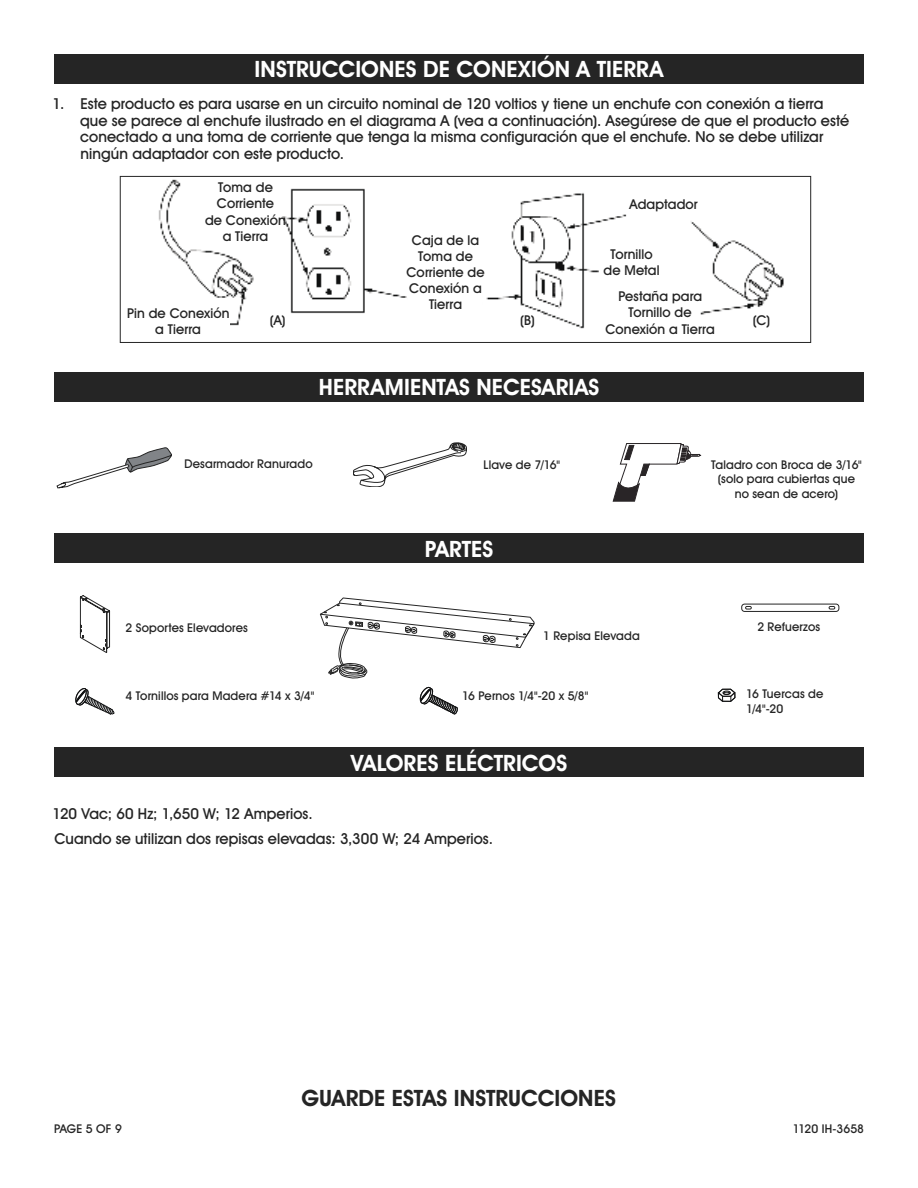
<style>
.page{position:relative;width:918px;height:1188px;background:#fff}
.page>*{position:absolute;margin:0;border:0;box-sizing:border-box;transform-origin:0 0}
.t1{font:700 22.5px "Uline Two Knine";letter-spacing:.005em;color:#fff}
.t2{font:700 22.5px "Uline Two Knine";color:#252525}
.t3{font:15px/16.5px "Uline Two Knine";letter-spacing:.005em;color:#252525}
.t4{font:13.5px/16.2px "Uline Two Knine";letter-spacing:.01em;color:#252525;text-align:center}
.t5{font:12px/14.4px "Uline Two Knine";letter-spacing:.015em;color:#252525;text-align:center}
.t6{font:12px "Uline Two Knine";letter-spacing:-.005em;color:#252525}
</style>
<div class="page">
<div style="left:54px;top:54px;width:810px;height:30px;background:#252525"></div>
<div style="left:54px;top:372px;width:810px;height:30px;background:#252525"></div>
<img style="left:158px;top:179px;width:626px;height:150px">
<div style="left:218px;top:207px;width:63px;height:26px;background:#fff"></div>
<div style="left:162px;top:305px;width:68px;height:31px;background:#fff"></div>
<div style="left:260px;top:320px;width:30px;height:18px;background:#fff"></div>
<div style="left:408px;top:272px;width:74px;height:43px;background:#fff"></div>
<div style="left:627px;top:201px;width:61px;height:28px;background:#fff"></div>
<div style="left:599px;top:254px;width:44px;height:26px;background:#fff"></div>
<div style="left:604px;top:300px;width:90px;height:35px;background:#fff"></div>
<div style="left:683px;top:320px;width:64px;height:22px;background:#fff"></div>
<div style="left:687px;top:293px;width:9px;height:35px;background:#fff"></div>
<div style="left:725px;top:315px;width:38px;height:21px;background:#fff"></div>
<div style="left:524px;top:320px;width:28px;height:17px;background:#fff"></div>
<div style="left:120px;top:176px;width:691px;height:167px;border:1px solid #252525"></div>
<div style="left:54px;top:747px;width:810px;height:30px;background:#252525"></div>
<svg style="left:353px;top:443px;width:114px;height:44px"></svg>
<svg style="left:57px;top:447px;width:115px;height:41px"></svg>
<svg style="left:613px;top:443px;width:88px;height:58px"></svg>
<div style="left:54px;top:533px;width:810px;height:30px;background:#252525"></div>
<svg style="left:419px;top:686px;width:39px;height:28px"></svg>
<svg style="left:75px;top:688px;width:40px;height:26px"></svg>
<svg style="left:718px;top:689px;width:17px;height:13px"></svg>
<svg style="left:79px;top:595px;width:31px;height:58px"></svg>
<div style="left:741px;top:604px;width:98px;height:8px;border:1px solid #252525;border-radius:3px"></div>
<svg style="left:745px;top:606px;width:7px;height:3px"></svg>
<svg style="left:829px;top:606px;width:6px;height:3px"></svg>
<svg style="left:320px;top:598px;width:215px;height:81px"></svg>
<h1 class="t1" style="left:255px;top:56px;width:410px">INSTRUCCIONES DE CONEXIÓN A TIERRA</h1>
<p class="t3" style="left:80px;top:95px;width:771px;text-indent:-27px">1. Este producto es para usarse en un circuito nominal de 120 voltios y tiene un enchufe con conexión a tierra que se parece al enchufe ilustrado en el diagrama A (vea a continuación). Asegúrese de que el producto esté conectado a una toma de corriente que tenga la misma configuración que el enchufe. No se debe utilizar ningún adaptador con este producto.</p>
<p class="t4" style="left:205px;top:179px;width:82px">Toma de<br>Corriente<br>de Conexión a Tierra</p>
<p class="t4" style="left:630px;top:196px;width:70px">Adaptador</p>
<p class="t4" style="left:406px;top:231px;width:80px">Caja de la<br>Toma de<br>Corriente de<br>Conexión a<br>Tierra</p>
<p class="t4" style="left:604px;top:245px;width:58px">Tornillo de Metal</p>
<p class="t4" style="left:605px;top:288px;width:111px">Pestaña para<br>Tornillo de<br>Conexión a Tierra</p>
<p class="t4" style="left:127px;top:305px;width:104px">Pin de Conexión a Tierra</p>
<p class="t4" style="left:270px;top:312px;width:17px">(A)</p>
<p class="t4" style="left:520px;top:312px;width:16px">(B)</p>
<p class="t4" style="left:753px;top:312px;width:19px">(C)</p>
<h1 class="t1" style="left:319px;top:373px;width:282px">HERRAMIENTAS NECESARIAS</h1>
<p class="t5" style="left:184px;top:457px;width:130px">Desarmador Ranurado</p>
<p class="t5" style="left:484px;top:457px;width:78px">Llave de 7/16"</p>
<p class="t5" style="left:711px;top:457px;width:152px">Taladro con Broca de 3/16" (solo para cubiertas que no sean de acero)</p>
<p class="t5" style="left:126px;top:620px;width:124px">2 Soportes Elevadores</p>
<h1 class="t1" style="left:425px;top:535px;width:70px">PARTES</h1>
<p class="t5" style="left:543px;top:628px;width:98px">1 Repisa Elevada</p>
<p class="t5" style="left:757px;top:619px;width:64px">2 Refuerzos</p>
<p class="t5" style="left:126px;top:688px;width:190px">4 Tornillos para Madera #14 x 3/4"</p>
<p class="t5" style="left:462px;top:688px;width:128px">16 Pernos 1/4"-20 x 5/8"</p>
<p class="t5" style="left:746px;top:687px;width:79px;text-align:left">16 Tuercas de<br>1/4"-20</p>
<h1 class="t1" style="left:351px;top:749px;width:218px">VALORES ELÉCTRICOS</h1>
<p class="t3" style="left:53px;top:801px;width:442px;line-height:24.8px">120 Vac; 60 Hz; 1,650 W; 12 Amperios.<br>Cuando se utilizan dos repisas elevadas: 3,300 W; 24 Amperios.</p>
<h1 class="t2" style="left:302px;top:1084px;width:316px">GUARDE ESTAS INSTRUCCIONES</h1>
<p class="t5" style="left:54px;top:1122px;width:69px">PAGE 5 OF 9</p>
<p class="t6" style="left:793px;top:1122px;width:73px">1120 IH-3658</p>
</div>
